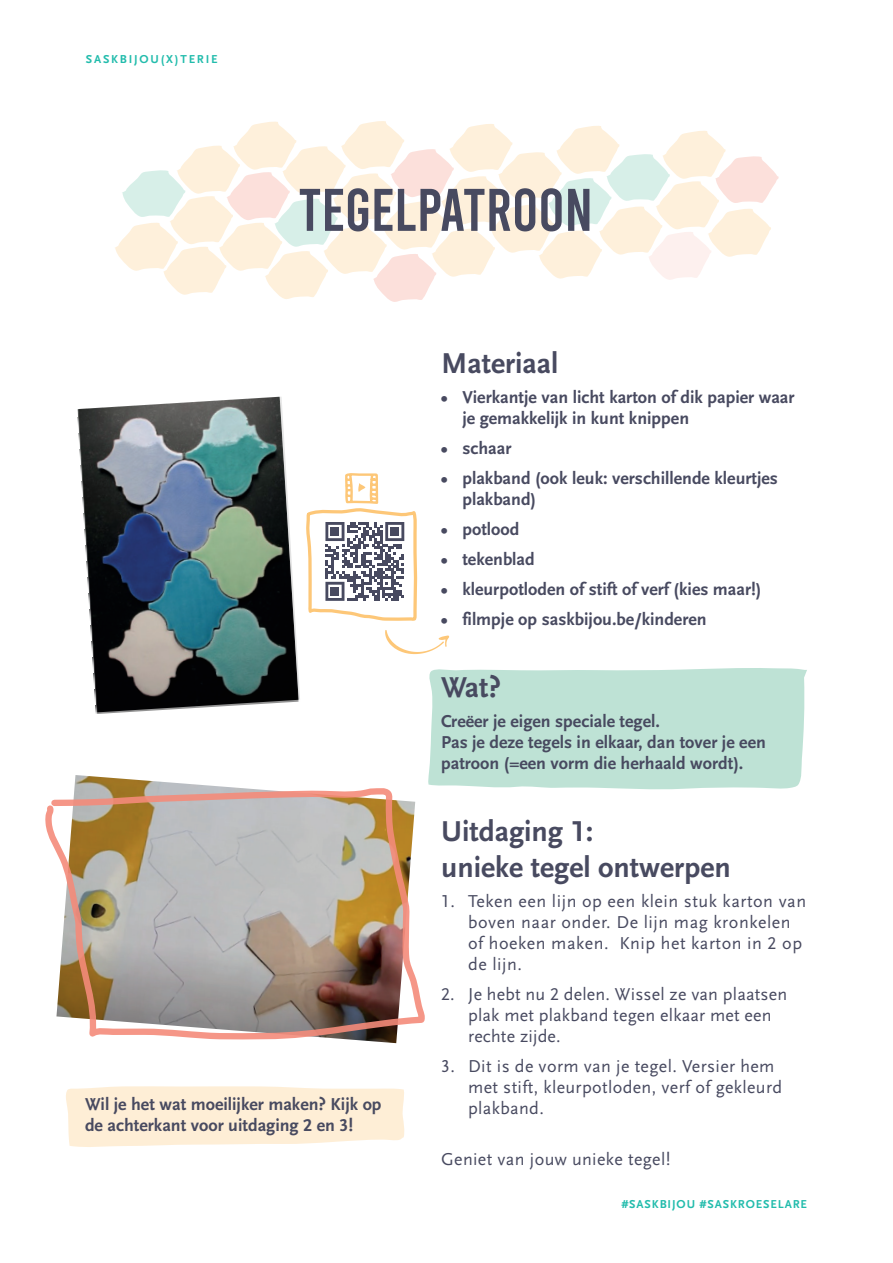
<style>
.page{position:relative;width:893px;height:1263px;background:#fff}
.page>*{position:absolute;margin:0;border:0;box-sizing:border-box;transform-origin:0 0}
.t1{font:60px "Bebas";color:#484a60}
.t2{font:30px/36px "Scala Sans Bold LF";color:#484a60}
.t3{font:18px/21px "Scala Sans Bold LF";color:#484a60}
.t4{font:18px/21px "Scala Sans Regular LF";letter-spacing:.02em;color:#484a60}
.t5{font:12px "Scala Sans Bold LF";letter-spacing:.075em;color:#22bcac}
.t6{font:12px "Scala Sans Bold LF";letter-spacing:.15em;color:#22bcac}
</style>
<div class="page">
<svg style="left:66px;top:1086px;width:339px;height:61px;background:#feefd9"></svg>
<div style="left:428px;top:668px;width:379px;height:122px;background:#bee2d5"></div>
<svg style="left:115px;top:121px;width:664px;height:181px"></svg>
<img style="left:77px;top:397px;width:223px;height:317px">
<img style="left:74px;top:775px;width:323px;height:268px">
<img style="left:45px;top:786px;width:380px;height:255px">
<svg style="left:385px;top:630px;width:64px;height:24px"></svg>
<svg style="left:306px;top:473px;width:112px;height:148px"></svg>
<div style="left:331px;top:527px;width:8px;height:9px;background:#484a60"></div>
<div style="left:391px;top:527px;width:8px;height:9px;background:#484a60"></div>
<div style="left:331px;top:587px;width:8px;height:8px;background:#484a60"></div>
<p class="t6" style="left:86px;top:52px;width:133px">SASKBIJOU(X)TERIE</p>
<h1 class="t1" style="left:298px;top:171px;width:296px">TEGELPATROON</h1>
<h2 class="t2" style="left:441px;top:346px;width:119px">Materiaal</h2>
<p class="t3" style="left:462px;top:387px;width:334px;text-indent:-21px">• Vierkantje van licht karton of dik papier waar je gemakkelijk in kunt knippen</p>
<p class="t3" style="left:441px;top:438px;width:72px">• schaar</p>
<p class="t3" style="left:462px;top:468px;width:317px;text-indent:-21px">• plakband (ook leuk: verschillende kleurtjes plakband)</p>
<p class="t3" style="left:441px;top:519px;width:80px">• potlood</p>
<p class="t3" style="left:441px;top:549px;width:95px">• tekenblad</p>
<p class="t3" style="left:441px;top:579px;width:322px">• kleurpotloden of stift of verf (kies maar!)</p>
<p class="t3" style="left:441px;top:609px;width:267px">• filmpje op saskbijou.be/kinderen</p>
<h2 class="t2" style="left:441px;top:670px;width:61px">Wat?</h2>
<p class="t3" style="left:441px;top:711px;width:326px">Creëer je eigen speciale tegel.<br>Pas je deze tegels in elkaar, dan tover je een patroon (=een vorm die herhaald wordt).</p>
<p class="t3" style="left:85px;top:1094px;width:298px">Wil je het wat moeilijker maken? Kijk op de achterkant voor uitdaging 2 en 3!</p>
<h2 class="t2" style="left:441px;top:814px;width:291px">Uitdaging 1:<br>unieke tegel ontwerpen</h2>
<p class="t4" style="left:468px;top:891px;width:340px;text-indent:-27px">1. Teken een lijn op een klein stuk karton van boven naar onder. De lijn mag kronkelen of hoeken maken. Knip het karton in 2 op de lijn.</p>
<p class="t4" style="left:468px;top:984px;width:321px;text-indent:-27px">2. Je hebt nu 2 delen. Wissel ze van plaatsen plak met plakband tegen elkaar met een rechte zijde.</p>
<p class="t4" style="left:468px;top:1056px;width:316px;text-indent:-27px">3. Dit is de vorm van je tegel. Versier hem met stift, kleurpotloden, verf of gekleurd plakband.</p>
<p class="t4" style="left:441px;top:1149px;width:231px">Geniet van jouw unieke tegel!</p>
<p class="t5" style="left:622px;top:1197px;width:187px">#SASKBIJOU #SASKROESELARE</p>
</div>
